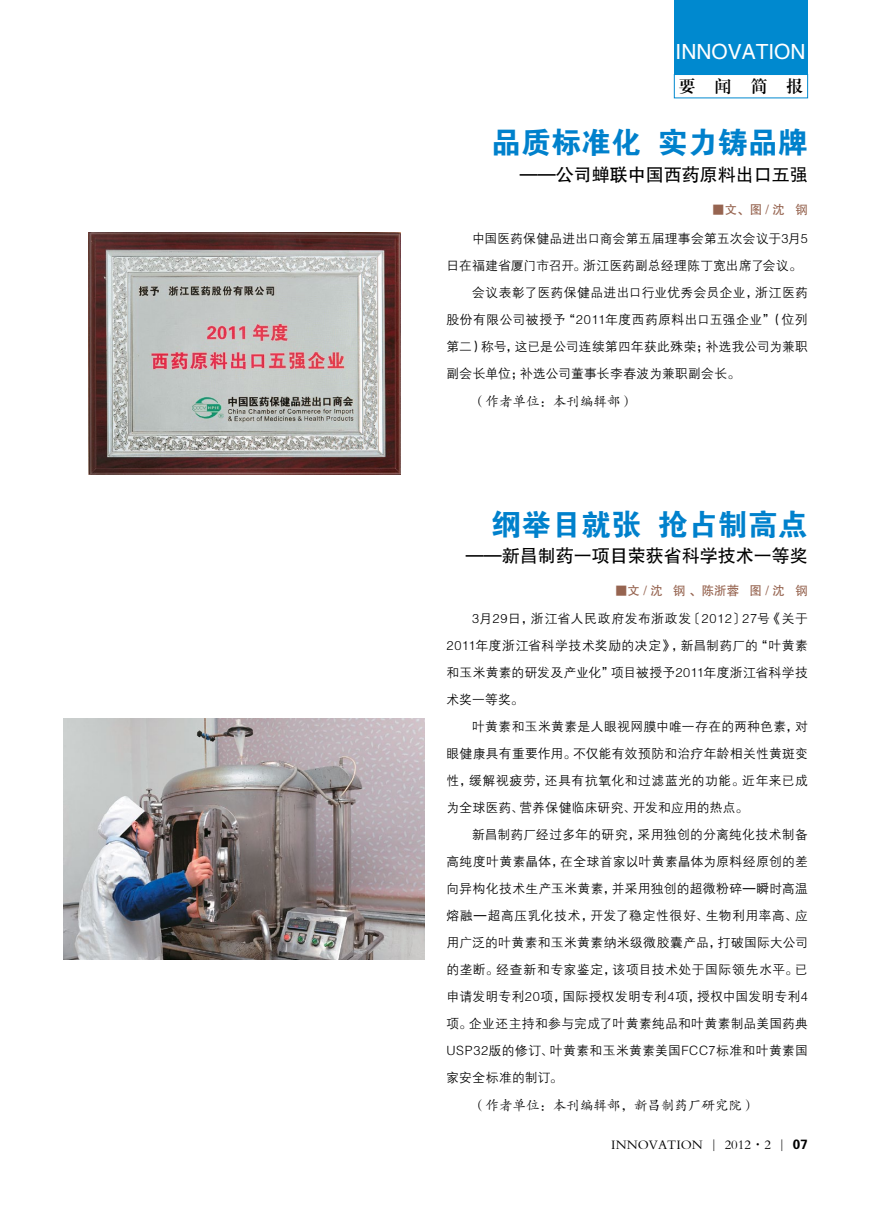
<style>
.page{position:relative;width:893px;height:1212px;background:#fff}
.page>*{position:absolute;margin:0;border:0;box-sizing:border-box;transform-origin:0 0}
.t1{font:30px "FZDHTJW GB1 0";color:#0081cc}
.t2{font:21px "FZHTK GBK1 0";color:#fff}
.t3{font:18px "FZHTJW GB1 0";color:#000}
.t4{font:16.5px "FZXBSJW GB1 0";color:#000}
.t5{font:13.5px "FZKTJW GB1 0";color:#000}
.t6{font:13.5px "FZBSK GBK1 0";color:#000}
.t7{font:12.75px/27px "FZZDXJW GB1 0";letter-spacing:.025em;color:#000;text-align:justify}
.t8{font:12.75px "FZZDXJW GB1 0";letter-spacing:.005em;color:#000}
.t9{font:12.75px "FZHTJW GB1 0";color:#966450}
.s1{font-family:"FZDHTJW GB1 0"}
</style>
<div class="page">
<img style="left:64px;top:719px;width:361px;height:240px">
<div style="left:674px;top:0;width:134px;height:75px;background:#0089cf"></div>
<div style="left:674px;top:74px;width:134px;height:24px;border:1px solid #0089cf"></div>
<img style="left:88px;top:232px;width:312px;height:242px">
<h2 class="t2" style="left:676px;top:40px;width:132px">INNOVATION</h2>
<p class="t4" style="left:679px;top:77px;width:126px">要闻简报</p>
<h1 class="t1" style="left:491px;top:126px;width:318px">品质标准化 实力铸品牌</h1>
<h3 class="t3" style="left:520px;top:164px;width:289px">——公司蝉联中国西药原料出口五强</h3>
<p class="t9" style="left:712px;top:202px;width:97px">■文、图 / 沈 钢</p>
<p class="t7" style="left:472px;top:225px;width:337px">中国医药保健品进出口商会第五届理事会第五次会议于3月5</p>
<p class="t8" style="left:446px;top:259px;width:357px">日在福建省厦门市召开。浙江医药副总经理陈丁宽出席了会议。</p>
<p class="t7" style="left:472px;top:279px;width:337px">会议表彰了医药保健品进出口行业优秀会员企业，浙江医药</p>
<p class="t7" style="left:446px;top:306px;width:363px">股份有限公司被授予“2011年度西药原料出口五强企业”（位列</p>
<p class="t7" style="left:446px;top:333px;width:363px">第二）称号，这已是公司连续第四年获此殊荣；补选我公司为兼职</p>
<p class="t7" style="left:446px;top:360px;width:295px">副会长单位；补选公司董事长李春波为兼职副会长。</p>
<p class="t5" style="left:472px;top:394px;width:163px">（作者单位：本刊编辑部）</p>
<h1 class="t1" style="left:491px;top:508px;width:318px">纲举目就张 抢占制高点</h1>
<h3 class="t3" style="left:466px;top:546px;width:343px">——新昌制药一项目荣获省科学技术一等奖</h3>
<p class="t9" style="left:615px;top:584px;width:194px">■文 / 沈 钢 、陈浙蓉 图 / 沈 钢</p>
<p class="t7" style="left:446px;top:606px;width:363px;text-indent:26px">3月29日，浙江省人民政府发布浙政发〔2012〕27号《关于2011年度浙江省科学技术奖励的决定》，新昌制药厂的“叶黄素和玉米黄素的研发及产业化”项目被授予2011年度浙江省科学技术奖一等奖。</p>
<p class="t7" style="left:446px;top:714px;width:363px;text-indent:26px">叶黄素和玉米黄素是人眼视网膜中唯一存在的两种色素，对眼健康具有重要作用。不仅能有效预防和治疗年龄相关性黄斑变性，缓解视疲劳，还具有抗氧化和过滤蓝光的功能。近年来已成为全球医药、营养保健临床研究、开发和应用的热点。</p>
<p class="t7" style="left:446px;top:822px;width:363px;text-indent:26px">新昌制药厂经过多年的研究，采用独创的分离纯化技术制备高纯度叶黄素晶体，在全球首家以叶黄素晶体为原料经原创的差向异构化技术生产玉米黄素，并采用独创的超微粉碎—瞬时高温熔融—超高压乳化技术，开发了稳定性很好、生物利用率高、应用广泛的叶黄素和玉米黄素纳米级微胶囊产品，打破国际大公司的垄断。经查新和专家鉴定，该项目技术处于国际领先水平。已申请发明专利20项，国际授权发明专利4项，授权中国发明专利4项。企业还主持和参与完成了叶黄素纯品和叶黄素制品美国药典USP32版的修订、叶黄素和玉米黄素美国FCC7标准和叶黄素国家安全标准的制订。</p>
<p class="t5" style="left:472px;top:1098px;width:285px">（作者单位：本刊编辑部，新昌制药厂研究院）</p>
<p class="t6" style="left:611px;top:1137px;width:198px">INNOVATION | 2012·2 | <span class="s1">07</span></p>
</div>
